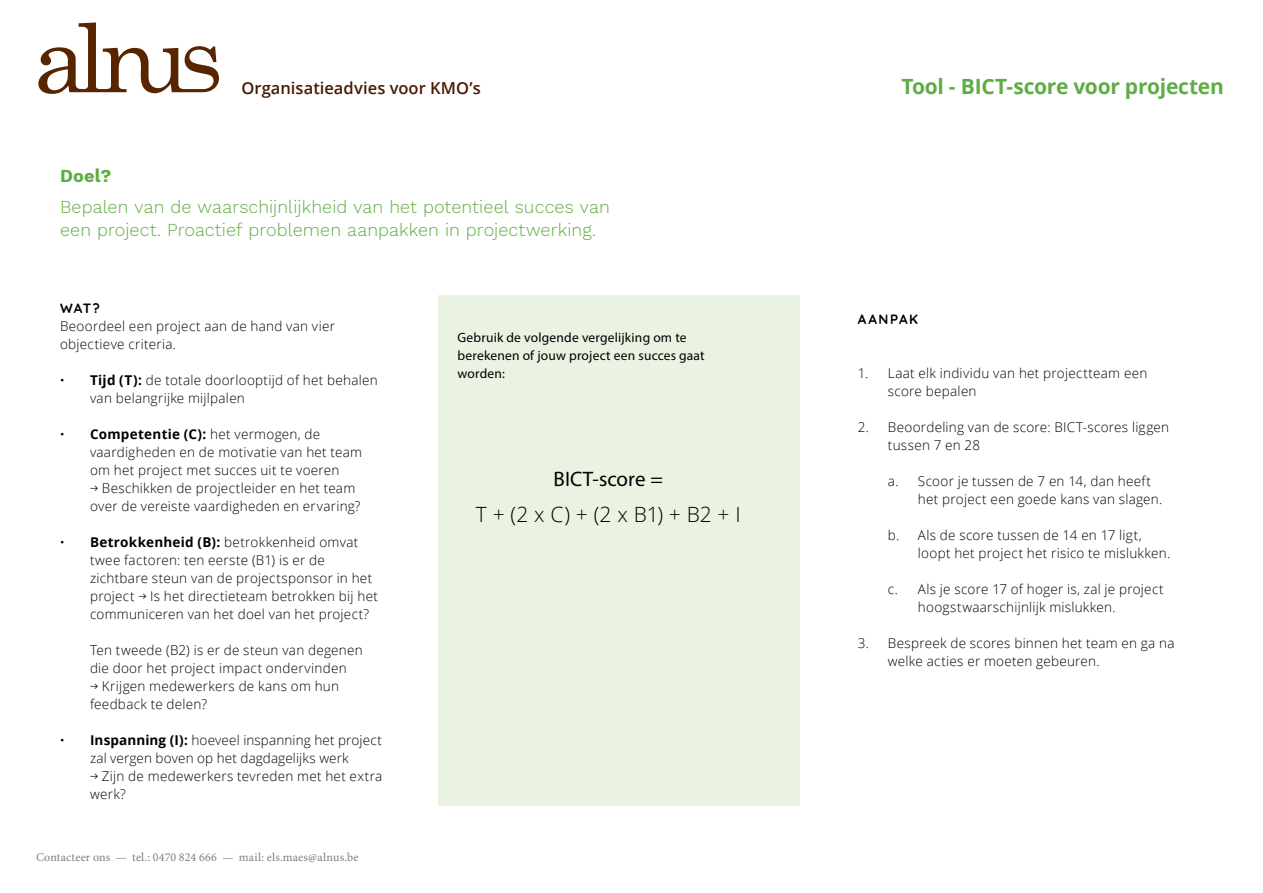
<style>
.page{position:relative;width:1263px;height:893px;background:#fff}
.page>*{position:absolute;margin:0;border:0;box-sizing:border-box;transform-origin:0 0}
.t1{font:700 21px "Open Sans";letter-spacing:-.015em;color:#60ac45}
.lopende{font:300 21px "Open Sans";color:#000}
.lopende-2{font:21px "Myriad Pro";letter-spacing:.005em;color:#000}
.lopende-3{font:300 18px/22.5px "Work Sans";letter-spacing:.005em;color:#60ac45}
.lopende-4{font:700 18px "Work Sans";color:#60ac45}
.t2{font:600 16.5px "Open Sans";letter-spacing:.005em;color:#481a00}
.lopende-5{font:300 13.5px/18px "Open Sans";letter-spacing:.02em;color:#000}
.lopende-6{font:13.5px/18px "Myriad Pro";letter-spacing:.015em;color:#000}
.lopende-7{font:700 13.5px "Quicksand";letter-spacing:.11em;color:#000}
.t3{font:12px "Minion Pro";letter-spacing:.015em;color:#7c7e81}
.s1{font-family:"Roboto"}
.s2{font-weight:700}
.s3{font-family:"IBM Plex Mono"}
</style>
<div class="page">
<div style="left:438px;top:295px;width:361px;height:510px;background:#eaf2e2"></div>
<svg style="left:38px;top:23px;width:181px;height:71px"></svg>
<p class="t2" style="left:241px;top:77px;width:241px">Organisatieadvies voor KMO’s</p>
<p class="t1" style="left:901px;top:71px;width:324px">Tool - BICT-score voor projecten</p>
<p class="lopende-4" style="left:60px;top:162px;width:53px">Doel?</p>
<p class="lopende-3" style="left:60px;top:195px;width:551px">Bepalen van de waarschijnlijkheid van het potentieel succes van een project. Proactief problemen aanpakken in projectwerking.</p>
<p class="lopende-7" style="left:60px;top:298px;width:41px">WAT?</p>
<p class="lopende-5" style="left:60px;top:317px;width:276px">Beoordeel een project aan de hand van vier objectieve criteria.</p>
<p class="lopende-5" style="left:90px;top:371px;width:289px;text-indent:-30px"><span class="s1">•</span> <span class="s2">Tijd (T):</span> de totale doorlooptijd of het behalen van belangrijke mijlpalen</p>
<p class="lopende-5" style="left:90px;top:425px;width:274px;text-indent:-30px"><span class="s1">•</span> <span class="s2">Competentie (C):</span> het vermogen, de vaardigheden en de motivatie van het team om het project met succes uit te voeren</p>
<p class="lopende-5" style="left:90px;top:479px;width:272px"><span class="s3">→</span> Beschikken de projectleider en het team over de vereiste vaardigheden en ervaring?</p>
<p class="lopende-5" style="left:90px;top:533px;width:289px;text-indent:-30px"><span class="s1">•</span> <span class="s2">Betrokkenheid (B):</span> betrokkenheid omvat twee factoren: ten eerste (B1) is er de zichtbare steun van de projectsponsor in het project <span class="s3">→</span> Is het directieteam betrokken bij het communiceren van het doel van het project?</p>
<p class="lopende-5" style="left:90px;top:641px;width:274px">Ten tweede (B2) is er de steun van degenen die door het project impact ondervinden</p>
<p class="lopende-5" style="left:90px;top:677px;width:251px"><span class="s3">→</span> Krijgen medewerkers de kans om hun feedback te delen?</p>
<p class="lopende-5" style="left:60px;top:731px;width:323px;text-align:center"><span class="s1">•</span> <span class="s2">Inspanning (I):</span> hoeveel inspanning het project zal vergen boven op het dagdagelijks werk</p>
<p class="lopende-5" style="left:90px;top:767px;width:294px"><span class="s3">→</span> Zijn de medewerkers tevreden met het extra werk?</p>
<p class="t3" style="left:36px;top:849px;width:324px">Contacteer ons — tel.: 0470 824 666 — mail: els.maes@alnus.be</p>
<p class="lopende-6" style="left:457px;top:328px;width:249px">Gebruik de volgende vergelijking om te berekenen of jouw project een succes gaat worden:</p>
<p class="lopende-2" style="left:553px;top:466px;width:111px">BICT-score =</p>
<p class="lopende" style="left:476px;top:500px;width:267px">T + (2 x C) + (2 x B1) + B2 + I</p>
<p class="lopende-7" style="left:858px;top:309px;width:62px">AANPAK</p>
<p class="lopende-5" style="left:888px;top:364px;width:261px;text-indent:-30px">1. Laat elk individu van het projectteam een score bepalen</p>
<p class="lopende-5" style="left:888px;top:418px;width:283px;text-indent:-30px">2. Beoordeling van de score: BICT-scores liggen tussen 7 en 28</p>
<p class="lopende-5" style="left:918px;top:472px;width:246px;text-indent:-30px">a. Scoor je tussen de 7 en 14, dan heeft het project een goede kans van slagen.</p>
<p class="lopende-5" style="left:918px;top:526px;width:254px;text-indent:-30px">b. Als de score tussen de 14 en 17 ligt, loopt het project het risico te mislukken.</p>
<p class="lopende-5" style="left:918px;top:580px;width:247px;text-indent:-30px">c. Als je score 17 of hoger is, zal je project hoogstwaarschijnlijk mislukken.</p>
<p class="lopende-5" style="left:888px;top:634px;width:288px;text-indent:-30px">3. Bespreek de scores binnen het team en ga na welke acties er moeten gebeuren.</p>
</div>
